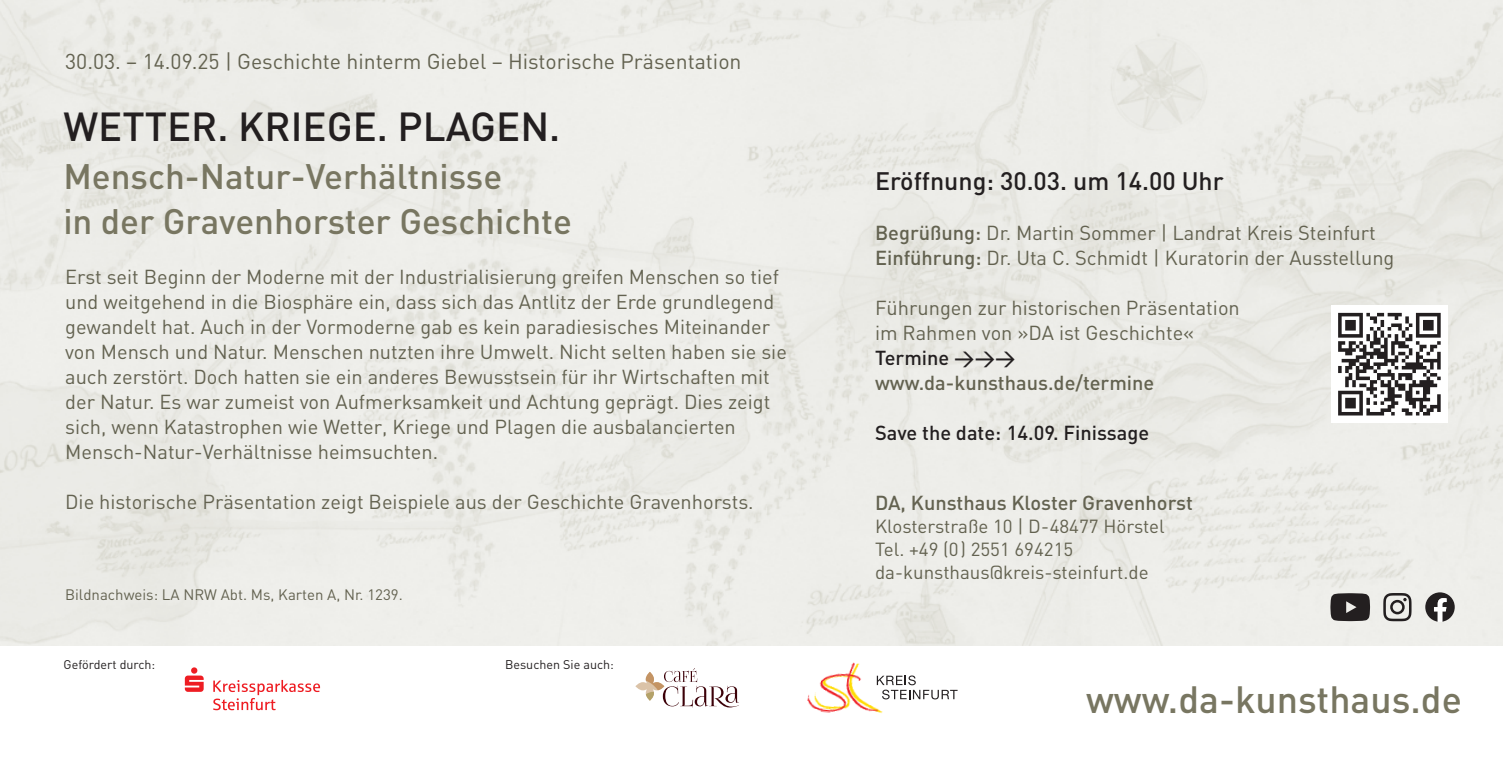
<style>
.page{position:relative;width:1503px;height:759px;background:#fff}
.page>*{position:absolute;margin:0;border:0;box-sizing:border-box;transform-origin:0 0}
.t1{font:500 40px "DIN";color:#231f20}
.t2{font:500 37.5px "DIN";color:#787661}
.t3{font:500 35px/45px "DIN";color:#787661}
.t4{font:500 25px "DIN";color:#231f20}
.t5{font:21.25px "DIN";color:#636250}
.t6{font:20px/25px "DIN";color:#636250}
.t7{font:500 20px "DIN";color:#636250}
.t8{font:500 20px "DIN";color:#231f20}
.t9{font:18.75px/23.2px "DIN";color:#636250}
.t10{font:15px "DIN";color:#636250}
.t11{font:12.5px "DIN";color:#231f20}
.s1{font-weight:500}
</style>
<div class="page">
<img style="left:0;top:0;width:1502px;height:645px">
<div style="left:1330px;top:305px;width:117px;height:117px;background:#fff"></div>
<svg style="left:1338px;top:313px;width:102px;height:102px"></svg>
<svg style="left:1425px;top:592px;width:29px;height:29px"></svg>
<svg style="left:1330px;top:593px;width:39px;height:28px"></svg>
<svg style="left:1383px;top:592px;width:28px;height:29px"></svg>
<svg style="left:185px;top:667px;width:19px;height:24px"></svg>
<svg style="left:213px;top:679px;width:107px;height:31px"></svg>
<svg style="left:889px;top:675px;width:68px;height:24px"></svg>
<img style="left:807px;top:662px;width:82px;height:51px">
<svg style="left:635px;top:668px;width:104px;height:39px"></svg>
<p class="t5" style="left:65px;top:53px;width:678px">30.03. – 14.09.25 | Geschichte hinterm Giebel – Historische Präsentation</p>
<h1 class="t1" style="left:63px;top:113px;width:498px">WETTER. KRIEGE. PLAGEN.</h1>
<h3 class="t3" style="left:63px;top:157px;width:510px">Mensch-Natur-Verhältnisse<br>in der Gravenhorster Geschichte</h3>
<p class="t6" style="left:65px;top:266px;width:723px">Erst seit Beginn der Moderne mit der Industrialisierung greifen Menschen so tief und weitgehend in die Biosphäre ein, dass sich das Antlitz der Erde grundlegend gewandelt hat. Auch in der Vormoderne gab es kein paradiesisches Miteinander von Mensch und Natur. Menschen nutzten ihre Umwelt. Nicht selten haben sie sie auch zerstört. Doch hatten sie ein anderes Bewusstsein für ihr Wirtschaften mit der Natur. Es war zumeist von Aufmerksamkeit und Achtung geprägt. Dies zeigt sich, wenn Katastrophen wie Wetter, Kriege und Plagen die ausbalancierten Mensch-Natur-Verhältnisse heimsuchten.</p>
<p class="t6" style="left:65px;top:491px;width:690px">Die historische Präsentation zeigt Beispiele aus der Geschichte Gravenhorsts.</p>
<p class="t10" style="left:65px;top:589px;width:339px">Bildnachweis: LA NRW Abt. Ms, Karten A, Nr. 1239.</p>
<p class="t11" style="left:64px;top:660px;width:93px">Gefördert durch:</p>
<p class="t11" style="left:505px;top:660px;width:110px">Besuchen Sie auch:</p>
<p class="t4" style="left:875px;top:172px;width:350px">Eröffnung: 30.03. um 14.00 Uhr</p>
<p class="t6" style="left:875px;top:222px;width:521px"><span class="s1">Begrüßung:</span> Dr. Martin Sommer | Landrat Kreis Steinfurt<br><span class="s1">Einführung:</span> Dr. Uta C. Schmidt | Kuratorin der Ausstellung</p>
<p class="t6" style="left:875px;top:297px;width:366px">Führungen zur historischen Präsentation im Rahmen von »DA ist Geschichte«</p>
<p class="t8" style="left:875px;top:350px;width:142px">Termine &gt;&gt;&gt;</p>
<p class="t7" style="left:875px;top:375px;width:281px">www.da-kunsthaus.de/termine</p>
<p class="t8" style="left:875px;top:425px;width:276px">Save the date: 14.09. Finissage</p>
<p class="t7" style="left:875px;top:495px;width:319px">DA, Kunsthaus Kloster Gravenhorst</p>
<p class="t9" style="left:875px;top:516px;width:291px">Klosterstraße 10 | D-48477 Hörstel<br>Tel. +49 (0) 2551 694215 da-kunsthaus@kreis-steinfurt.de</p>
<h2 class="t2" style="left:1086px;top:686px;width:377px">www.da-kunsthaus.de</h2>
</div>
